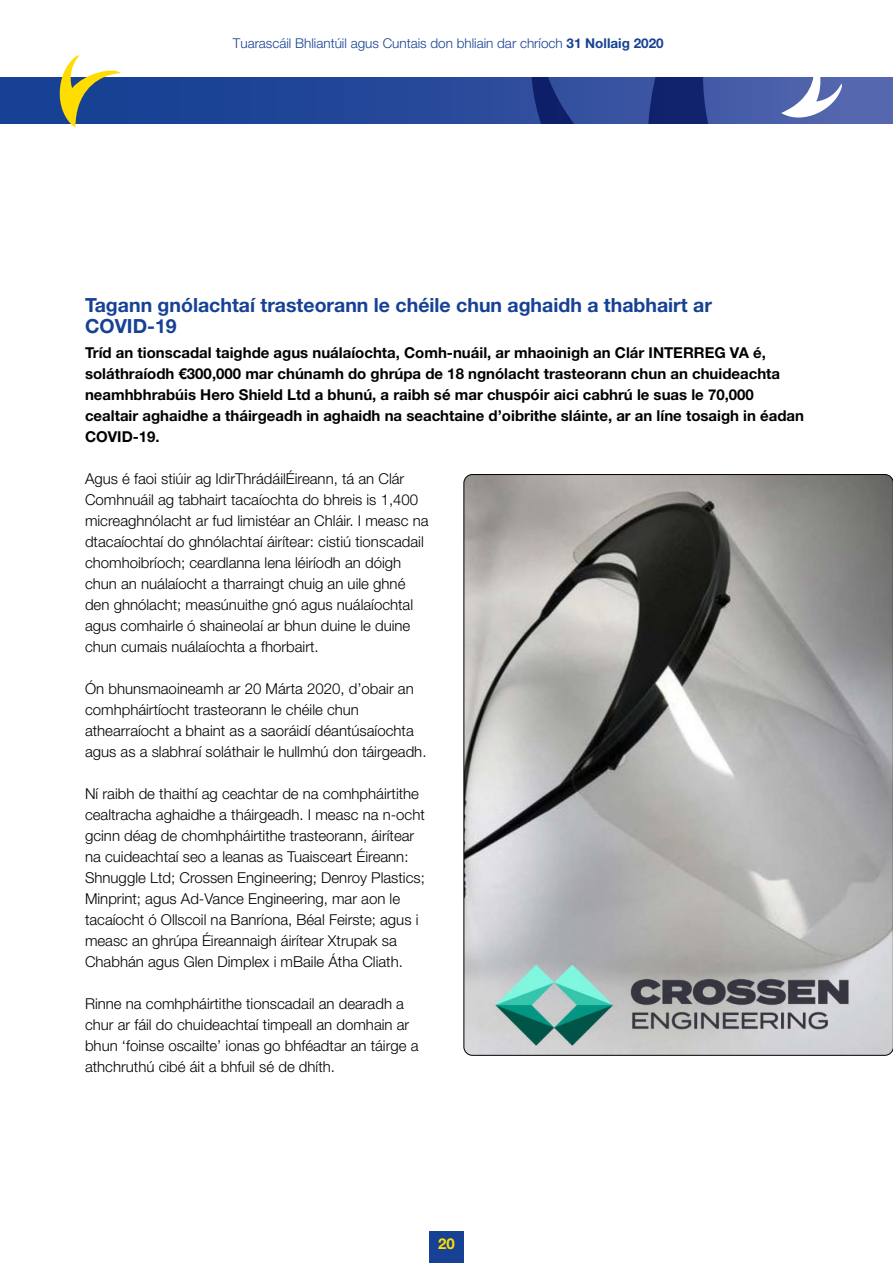
<style>
.page{position:relative;width:893px;height:1263px;background:#fff}
.page>*{position:absolute;margin:0;border:0;box-sizing:border-box;transform-origin:0 0}
.H2_Subheads_for_Peac{font:700 19.5px/21px "Helvetica Neue LT Std";color:#164194}
.P_Body{font:300 15px/21px "Helvetica Neue LT Std";color:#000}
.P_Intro-paragraph{font:700 15px/21px "Helvetica Neue LT Std";color:#000}
.t1{font:700 15px "Helvetica Neue LT Std";color:#fd0}
.t2{font:300 13.5px "Helvetica Neue LT Std";color:#164194}
.s1{font-weight:700}
</style>
<div class="page">
<div style="left:429px;top:1231px;width:34px;height:32px;background:#164194"></div>
<svg style="left:0;top:77px;width:893px;height:47px;background:#254999"></svg>
<svg style="left:531px;top:77px;width:311px;height:47px;background:#40559b"></svg>
<svg style="left:53px;top:55px;width:68px;height:73px"></svg>
<img style="left:465px;top:474px;width:428px;height:581px">
<p class="t2" style="left:233px;top:35px;width:432px">Tuarascáil Bhliantúil agus Cuntais don bhliain dar chríoch <span class="s1">31 Nollaig 2020</span></p>
<h2 class="H2_Subheads_for_Peac" style="left:85px;top:294px;width:628px">Tagann gnólachtaí trasteorann le chéile chun aghaidh a thabhairt ar<br>COVID-19</h2>
<p class="P_Intro-paragraph" style="left:85px;top:342px;width:721px">Tríd an tionscadal taighde agus nuálaíochta, Comh-nuáil, ar mhaoinigh an Clár INTERREG VA é, soláthraíodh €300,000 mar chúnamh do ghrúpa de 18 ngnólacht trasteorann chun an chuideachta neamhbhrabúis Hero Shield Ltd a bhunú, a raibh sé mar chuspóir aici cabhrú le suas le 70,000 cealtair aghaidhe a tháirgeadh in aghaidh na seachtaine d’oibrithe sláinte, ar an líne tosaigh in éadan COVID-19.</p>
<p class="P_Body" style="left:85px;top:468px;width:345px">Agus é faoi stiúir ag IdirThrádáilÉireann, tá an Clár Comhnuáil ag tabhairt tacaíochta do bhreis is 1,400 micreaghnólacht ar fud limistéar an Chláir. I measc na dtacaíochtaí do ghnólachtaí áirítear: cistiú tionscadail chomhoibríoch; ceardlanna lena léiríodh an dóigh chun an nuálaíocht a tharraingt chuig an uile ghné den ghnólacht; measúnuithe gnó agus nuálaíochtal agus comhairle ó shaineolaí ar bhun duine le duine chun cumais nuálaíochta a fhorbairt.</p>
<p class="P_Body" style="left:85px;top:678px;width:343px">Ón bhunsmaoineamh ar 20 Márta 2020, d’obair an comhpháirtíocht trasteorann le chéile chun athearraíocht a bhaint as a saoráidí déantúsaíochta agus as a slabhraí soláthair le hullmhú don táirgeadh.</p>
<p class="P_Body" style="left:85px;top:783px;width:341px">Ní raibh de thaithí ag ceachtar de na comhpháirtithe cealtracha aghaidhe a tháirgeadh. I measc na n-ocht gcinn déag de chomhpháirtithe trasteorann, áirítear na cuideachtaí seo a leanas as Tuaisceart Éireann:<br>Shnuggle Ltd; Crossen Engineering; Denroy Plastics; Minprint; agus Ad-Vance Engineering, mar aon le tacaíocht ó Ollscoil na Banríona, Béal Feirste; agus i measc an ghrúpa Éireannaigh áirítear Xtrupak sa Chabhán agus Glen Dimplex i mBaile Átha Cliath.</p>
<p class="P_Body" style="left:85px;top:993px;width:335px">Rinne na comhpháirtithe tionscadail an dearadh a chur ar fáil do chuideachtaí timpeall an domhain ar bhun ‘foinse oscailte’ ionas go bhféadtar an táirge a athchruthú cibé áit a bhfuil sé de dhíth.</p>
<p class="t1" style="left:438px;top:1234px;width:18px">20</p>
</div>
